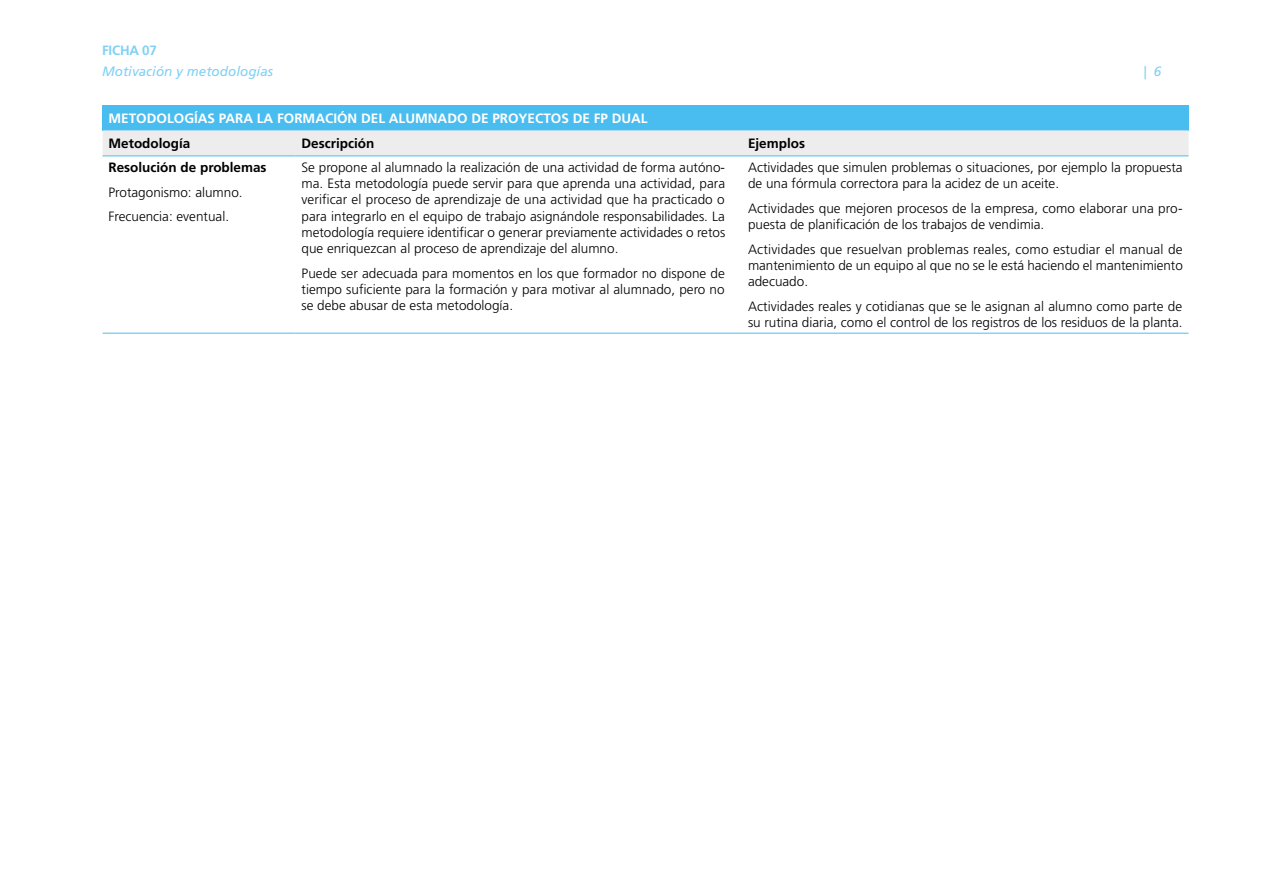
<style>
.page{position:relative;width:1263px;height:893px;background:#fff}
.page>*{position:absolute;margin:0;border:0;box-sizing:border-box;transform-origin:0 0}
.Cuerpo_de_texto_peque{font:300 13.5px/16.2px "Frutiger LT Std";color:#000;text-align:justify}
.Cuerpo_de_texto_peque-2{font:700 13.5px "Frutiger LT Std";color:#fff}
.Cuerpo_de_texto_peque-3{font:700 13.5px "Frutiger LT Std";color:#000}
.t1{font:italic 13.5px "Frutiger LT Std";color:#80d1f5}
.t2{font:700 13.5px "Frutiger LT Std";letter-spacing:-.015em;color:#80d1f5}
</style>
<div class="page">
<div style="left:103px;top:105px;width:1085px;height:25px;background:#4abdf0"></div>
<svg style="left:103px;top:130px;width:1085px;height:26px"></svg>
<hr style="left:103px;top:156px;width:193px;height:1px;background:#4abdf0">
<hr style="left:103px;top:333px;width:193px;height:1px;background:#4abdf0">
<hr style="left:296px;top:156px;width:446px;height:1px;background:#4abdf0">
<hr style="left:742px;top:156px;width:446px;height:1px;background:#4abdf0">
<hr style="left:296px;top:333px;width:446px;height:1px;background:#4abdf0">
<hr style="left:742px;top:333px;width:446px;height:1px;background:#4abdf0">
<p class="t2" style="left:102px;top:42px;width:56px">FICHA 07</p>
<p class="t1" style="left:102px;top:63px;width:173px">Motivación y metodologías</p>
<p class="t1" style="left:1143px;top:63px;width:20px">| 6</p>
<p class="Cuerpo_de_texto_peque-2" style="left:109px;top:110px;width:541px">METODOLOGÍAS PARA LA FORMACIÓN DEL ALUMNADO DE PROYECTOS DE FP DUAL</p>
<p class="Cuerpo_de_texto_peque-3" style="left:109px;top:135px;width:83px">Metodología</p>
<p class="Cuerpo_de_texto_peque-3" style="left:302px;top:135px;width:74px">Descripción</p>
<p class="Cuerpo_de_texto_peque-3" style="left:748px;top:135px;width:59px">Ejemplos</p>
<p class="Cuerpo_de_texto_peque-3" style="left:109px;top:159px;width:160px">Resolución de problemas</p>
<p class="Cuerpo_de_texto_peque" style="left:109px;top:184px;width:136px">Protagonismo: alumno.</p>
<p class="Cuerpo_de_texto_peque" style="left:109px;top:209px;width:122px">Frecuencia: eventual.</p>
<p class="Cuerpo_de_texto_peque" style="left:302px;top:159px;width:425px">Se propone al alumnado la realización de una actividad de forma autóno&shy;ma. Esta metodología puede servir para que aprenda una actividad, para verificar el proceso de aprendizaje de una actividad que ha practicado o para integrarlo en el equipo de trabajo asignándole responsabilidades. La metodología requiere identificar o generar previamente actividades o retos que enriquezcan al proceso de aprendizaje del alumno.</p>
<p class="Cuerpo_de_texto_peque" style="left:302px;top:265px;width:425px">Puede ser adecuada para momentos en los que formador no dispone de tiempo suficiente para la formación y para motivar al alumnado, pero no se debe abusar de esta metodología.</p>
<p class="Cuerpo_de_texto_peque" style="left:748px;top:159px;width:436px">Actividades que simulen problemas o situaciones, por ejemplo la propuesta de una fórmula correctora para la acidez de un aceite.</p>
<p class="Cuerpo_de_texto_peque" style="left:748px;top:200px;width:436px">Actividades que mejoren procesos de la empresa, como elaborar una pro&shy;puesta de planificación de los trabajos de vendimia.</p>
<p class="Cuerpo_de_texto_peque" style="left:748px;top:241px;width:436px">Actividades que resuelvan problemas reales, como estudiar el manual de mantenimiento de un equipo al que no se le está haciendo el mantenimiento adecuado.</p>
<p class="Cuerpo_de_texto_peque" style="left:748px;top:298px;width:436px">Actividades reales y cotidianas que se le asignan al alumno como parte de su rutina diaria, como el control de los registros de los residuos de la planta.</p>
</div>
